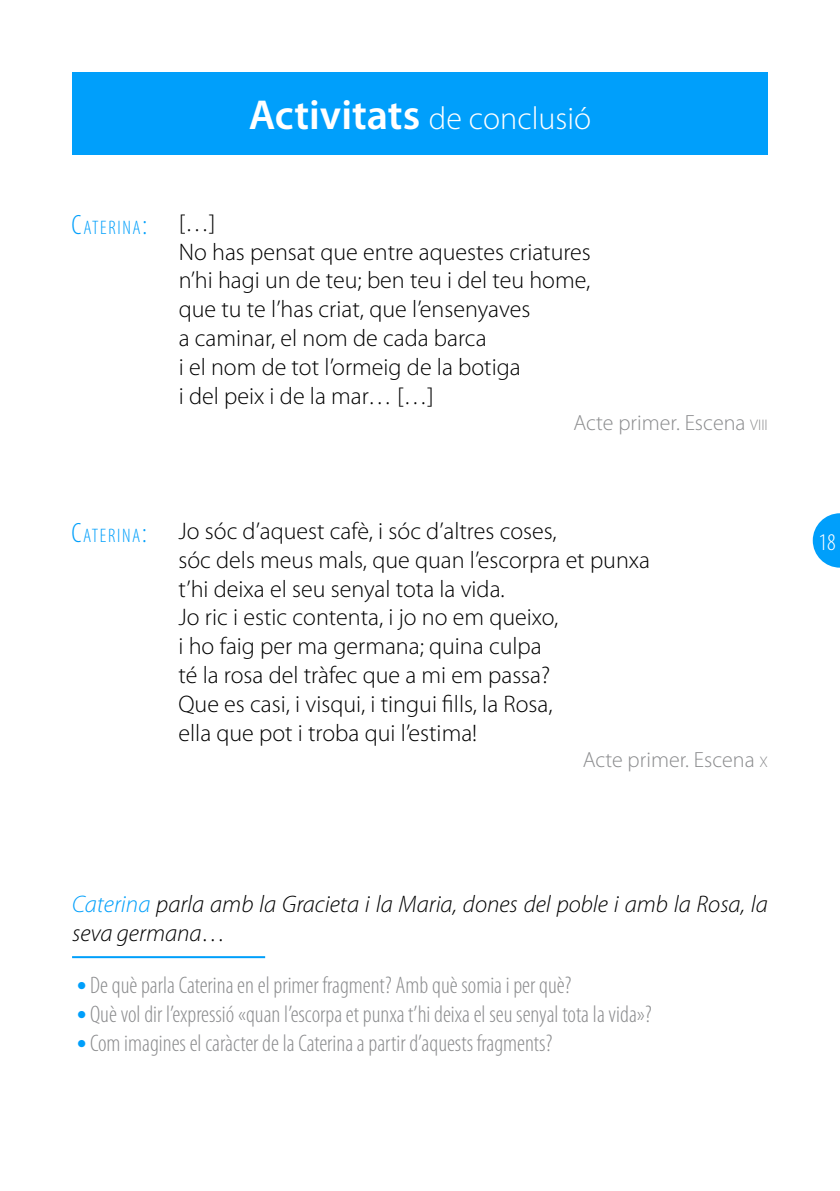
<style>
.page{position:relative;width:840px;height:1191px;background:#fff}
.page>*{position:absolute;margin:0;border:0;box-sizing:border-box;transform-origin:0 0}
.t1{font:300 32px "Myriad Pro";color:#fff}
.t2{font:300 24px/28.8px "Myriad Pro";color:#000}
.t3{font:300 condensed 24px "Myriad Pro";color:#8b8c8e}
.t4{font:italic 300 24px/28.8px "Myriad Pro";color:#000}
.t5{font:300 condensed 24px "Myriad Pro";color:#fff}
.t6{font:300 22px "Myriad Pro";color:#8b8c8e}
.t7{font:300 condensed 19.6px "Myriad Pro";letter-spacing:.085em;color:#009ffb}
.s1{font-size:28px}
.s2{font-weight:600;font-size:42px}
.s3{font-size:15.4px}
.s4{color:#009ffb}
</style>
<div class="page">
<svg style="left:812px;top:513px;width:27px;height:54px"></svg>
<div style="left:72px;top:72px;width:695px;height:83px;background:#009ffb"></div>
<hr style="left:72px;top:956px;width:193px;height:2px;background:#009ffb">
<p class="t7" style="left:72px;top:217px;width:77px"><span class="s1">C</span>ATERINA<span class="s1">:</span></p>
<h1 class="t1" style="left:248px;top:101px;width:344px"><span class="s2">Activitats</span> de conclusió</h1>
<p class="t2" style="left:179px;top:209px;width:413px">[…]<br>No has pensat que entre aquestes criatures n’hi hagi un de teu; ben teu i del teu home, que tu te l’has criat, que l’ensenyaves<br>a caminar, el nom de cada barca<br>i el nom de tot l’ormeig de la botiga<br>i del peix i de la mar… […]</p>
<p class="t6" style="left:573px;top:410px;width:196px">Acte primer. Escena <span class="s3">viii</span></p>
<p class="t7" style="left:71px;top:525px;width:77px"><span class="s1">C</span>ATERINA<span class="s1">:</span></p>
<p class="t2" style="left:178px;top:517px;width:473px">Jo sóc d’aquest cafè, i sóc d’altres coses,<br>sóc dels meus mals, que quan l’escorpra et punxa t’hi deixa el seu senyal tota la vida.<br>Jo ric i estic contenta, i jo no em queixo,<br>i ho faig per ma germana; quina culpa<br>té la rosa del tràfec que a mi em passa?<br>Que es casi, i visqui, i tingui fills, la Rosa,<br>ella que pot i troba qui l’estima!</p>
<p class="t6" style="left:582px;top:747px;width:187px">Acte primer. Escena <span class="s3">x</span></p>
<p class="t4" style="left:72px;top:890px;width:697px"><span class="s4">Caterina</span> parla amb la Gracieta i la Maria, dones del poble i amb la Rosa, la seva germana…</p>
<p class="t3" style="left:78px;top:972px;width:495px"><sup>●</sup> De què parla Caterina en el primer fragment? Amb què somia i per què?</p>
<p class="t3" style="left:78px;top:1001px;width:575px"><sup>●</sup> Què vol dir l’expressió «quan l’escorpa et punxa t’hi deixa el seu senyal tota la vida»?</p>
<p class="t3" style="left:78px;top:1030px;width:476px"><sup>●</sup> Com imagines el caràcter de la Caterina a partir d’aquests fragments?</p>
<p class="t5" style="left:818px;top:529px;width:19px">18</p>
</div>
